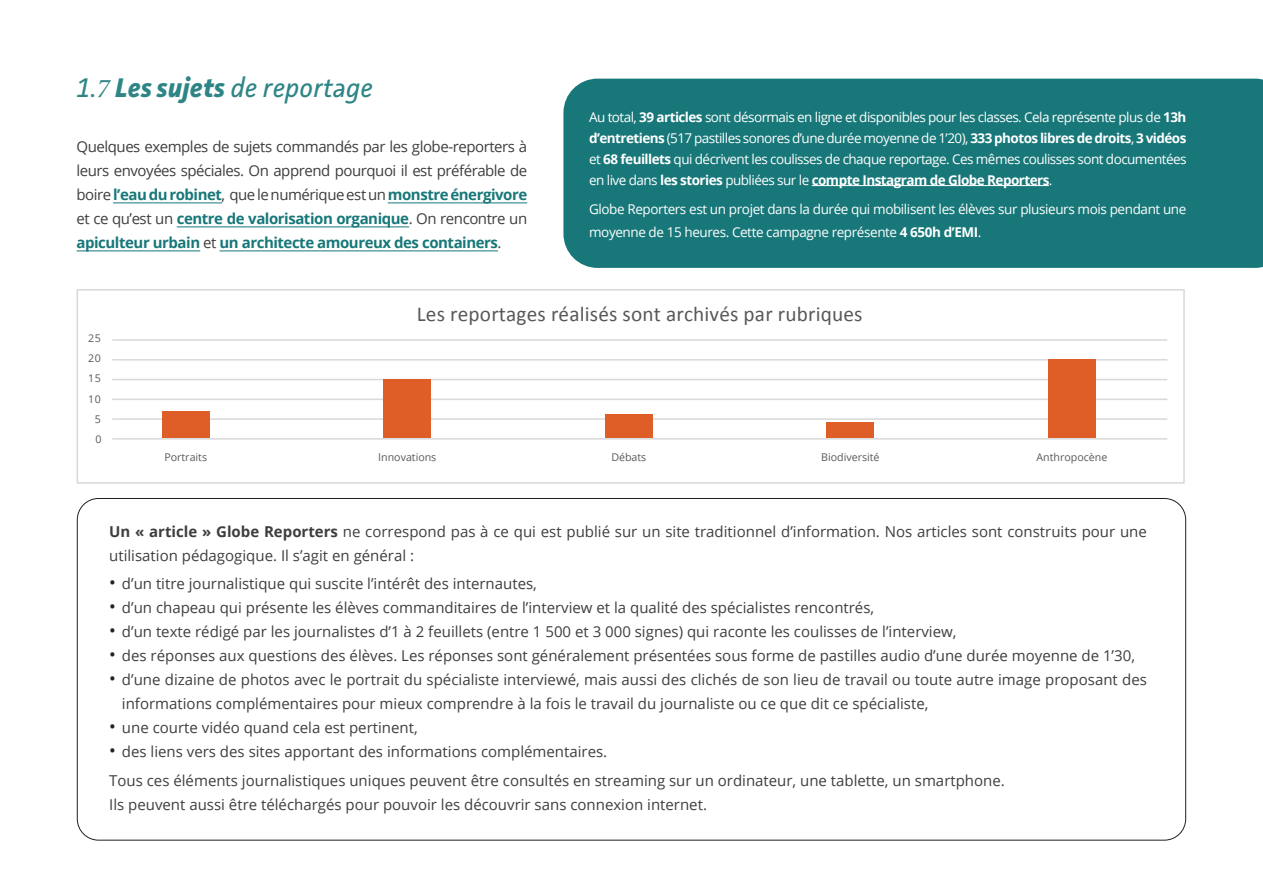
<style>
.page{position:relative;width:1263px;height:893px;background:#fff}
.page>*{position:absolute;margin:0;border:0;box-sizing:border-box;transform-origin:0 0}
.t1{font:italic 27px "Facit";color:#2f8586}
.t2{font:21.3px "Calibri";letter-spacing:.01em;color:#595959}
.t3{font:15px/24px "Open Sans";color:#3e3e3f}
.t4{font:13.5px/21px "Open Sans";letter-spacing:-.03em;color:#fff;text-align:justify}
.t5{font:10.65px "Open Sans";color:#595959}
.s1{font-family:"Minion Pro"}
.s2{font-weight:700}
.s3{font-weight:700;color:#187779}
.s4{font-size:18px;color:#231f20}
</style>
<div class="page">
<div style="left:563px;top:79px;width:700px;height:189px;background:#187779"></div>
<hr style="left:219px;top:251px;width:279px;height:1px;background:#187779">
<hr style="left:77px;top:251px;width:123px;height:1px;background:#187779">
<hr style="left:177px;top:227px;width:232px;height:1px;background:#187779">
<hr style="left:388px;top:203px;width:139px;height:1px;background:#187779">
<hr style="left:113px;top:203px;width:109px;height:1px;background:#187779">
<hr style="left:112px;top:438px;width:1055px;height:2px;background:#d9d9d9">
<hr style="left:112px;top:418px;width:1055px;height:2px;background:#d9d9d9">
<hr style="left:112px;top:399px;width:1055px;height:1px;background:#d9d9d9">
<hr style="left:112px;top:379px;width:1055px;height:1px;background:#d9d9d9">
<hr style="left:112px;top:359px;width:1055px;height:2px;background:#d9d9d9">
<hr style="left:112px;top:339px;width:1055px;height:2px;background:#d9d9d9">
<div style="left:162px;top:412px;width:47px;height:26px;background:#df5d26"></div>
<div style="left:384px;top:380px;width:47px;height:58px;background:#df5d26"></div>
<div style="left:605px;top:415px;width:47px;height:23px;background:#df5d26"></div>
<div style="left:827px;top:423px;width:47px;height:15px;background:#df5d26"></div>
<div style="left:1048px;top:360px;width:47px;height:78px;background:#df5d26"></div>
<div style="left:77px;top:289px;width:1108px;height:195px;border:2px solid #d9d9d9"></div>
<hr style="left:812px;top:185px;width:237px;height:1px;background:#fff">
<h1 class="t1" style="left:77px;top:71px;width:298px">1.<span class="s1">7</span> <span class="s2">Les sujets</span> de reportage</h1>
<p class="t3" style="left:77px;top:135px;width:452px;text-align:justify">Quelques exemples de sujets commandés par les globe-reporters à leurs envoyées spéciales. On apprend pourquoi il est préférable de boire<span class="s3">l’eau du robinet</span>, que le numérique est un <span class="s3">monstre énergivore </span>et ce qu’est un <span class="s3">centre de valorisation organique</span>. On rencontre un <span class="s3">apiculteur urbain</span> et <span class="s3">un architecte amoureux des containers</span>.</p>
<p class="t4" style="left:589px;top:106px;width:599px">Au total, <span class="s2">39 articles</span> sont désormais en ligne et disponibles pour les classes. Cela représente plus de <span class="s2">13h d’entretiens</span> (517 pastilles sonores d’une durée moyenne de 1’20), <span class="s2">333 photos libres de droits</span>, <span class="s2">3 vidéos </span>et <span class="s2">68 feuillets</span> qui décrivent les coulisses de chaque reportage. Ces mêmes coulisses sont documentées en live dans <span class="s2">les stories</span> publiées sur le <span class="s2">compte Instagram de Globe Reporters</span>.</p>
<p class="t4" style="left:589px;top:197px;width:599px;line-height:23.2px">Globe Reporters est un projet dans la durée qui mobilisent les élèves sur plusieurs mois pendant une moyenne de 15 heures. Cette campagne représente <span class="s2">4 650h d’EMI</span>.</p>
<p class="t5" style="left:88px;top:331px;width:14px">25</p>
<p class="t5" style="left:88px;top:351px;width:14px">20</p>
<p class="t5" style="left:88px;top:371px;width:14px">15</p>
<p class="t5" style="left:88px;top:392px;width:14px">10</p>
<p class="t5" style="left:95px;top:412px;width:8px">5</p>
<p class="t5" style="left:95px;top:431px;width:8px">0</p>
<h2 class="t2" style="left:417px;top:299px;width:447px">Les reportages réalisés sont archivés par rubriques</h2>
<p class="t5" style="left:164px;top:450px;width:44px">Portraits</p>
<p class="t5" style="left:378px;top:450px;width:60px">Innovations</p>
<p class="t5" style="left:611px;top:450px;width:36px">Débats</p>
<p class="t5" style="left:821px;top:450px;width:60px">Biodiversité</p>
<p class="t5" style="left:1036px;top:450px;width:72px">Anthropocène</p>
<p class="t3" style="left:109px;top:519px;width:1039px"><span class="s2">Un « article » Globe Reporters</span> ne correspond pas à ce qui est publié sur un site traditionnel d’information. Nos articles sont construits pour une utilisation pédagogique. Il s’agit en général :</p>
<p class="t3" style="left:109px;top:571px;width:429px"><span class="s4">•</span> d’un titre journalistique qui suscite l’intérêt des internautes,</p>
<p class="t3" style="left:109px;top:595px;width:766px"><span class="s4">•</span> d’un chapeau qui présente les élèves commanditaires de l’interview et la qualité des spécialistes rencontrés,</p>
<p class="t3" style="left:109px;top:619px;width:849px"><span class="s4">•</span> d’un texte rédigé par les journalistes d’1 à 2 feuillets (entre 1 500 et 3 000 signes) qui raconte les coulisses de l’interview,</p>
<p class="t3" style="left:109px;top:643px;width:1027px"><span class="s4">•</span> des réponses aux questions des élèves. Les réponses sont généralement présentées sous forme de pastilles audio d’une durée moyenne de 1’30,</p>
<p class="t3" style="left:122px;top:667px;width:1026px;text-indent:-13px"><span class="s4">•</span> d’une dizaine de photos avec le portrait du spécialiste interviewé, mais aussi des clichés de son lieu de travail ou toute autre image proposant des informations complémentaires pour mieux comprendre à la fois le travail du journaliste ou ce que dit ce spécialiste,</p>
<p class="t3" style="left:109px;top:715px;width:310px"><span class="s4">•</span> une courte vidéo quand cela est pertinent,</p>
<p class="t3" style="left:109px;top:737px;width:897px;line-height:28.2px"><span class="s4">•</span> des liens vers des sites apportant des informations complémentaires.<br>Tous ces éléments journalistiques uniques peuvent être consultés en streaming sur un ordinateur, une tablette, un smartphone.</p>
<p class="t3" style="left:109px;top:792px;width:599px">Ils peuvent aussi être téléchargés pour pouvoir les découvrir sans connexion internet.</p>
</div>
